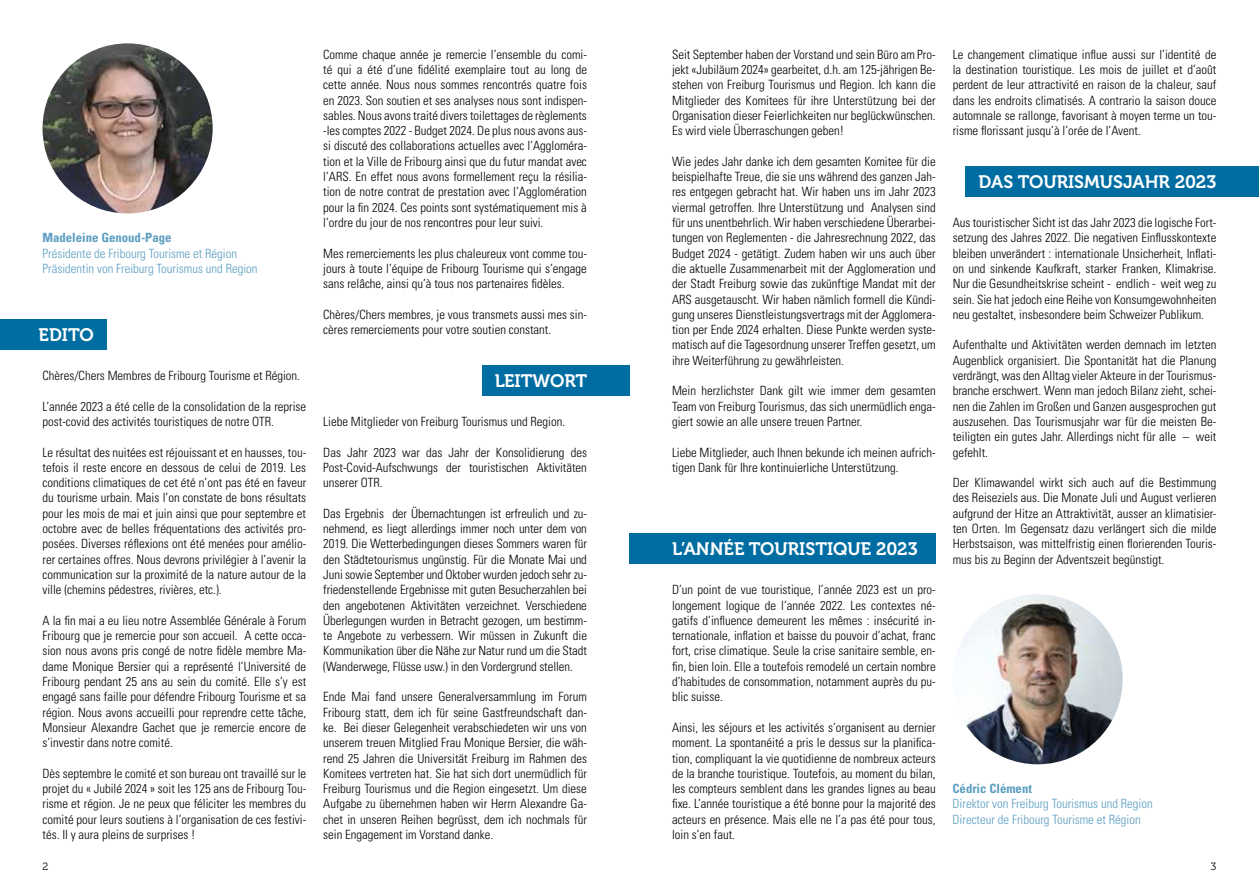
<style>
.page{position:relative;width:1259px;height:893px;background:#fff}
.page>*{position:absolute;margin:0;border:0;box-sizing:border-box;transform-origin:0 0}
.t1{font:18px "Museo 700";color:#fff}
.t2{font:300 condensed 12.75px/15.3px "Univers LT Std";color:#000;text-align:justify}
.t3{font:300 condensed 12.75px/15.3px "Univers LT Std";color:#5b9dc1}
.t4{font:700 condensed 12.75px "Univers LT Std";color:#5b9dc1}
.t5{font:10.5px "Museo 300";color:#000}
</style>
<div class="page">
<img style="left:43px;top:43px;width:170px;height:170px;border-radius:85px">
<div style="left:0;top:319px;width:107px;height:30px;background:#006da2"></div>
<div style="left:629px;top:533px;width:306px;height:30px;background:#006da2"></div>
<div style="left:482px;top:365px;width:147px;height:30px;background:#006da2"></div>
<div style="left:966px;top:166px;width:293px;height:30px;background:#006da2"></div>
<img style="left:952px;top:594px;width:170px;height:170px;border-radius:85px">
<p class="t4" style="left:43px;top:230px;width:130px">Madeleine Genoud-Page</p>
<p class="t3" style="left:43px;top:245px;width:216px">Présidente de Fribourg Tourisme et Région<br>Präsidentin von Freiburg Tourismus und Region</p>
<h1 class="t1" style="left:39px;top:325px;width:57px">EDITO</h1>
<p class="t2" style="left:43px;top:368px;width:259px">Chères/Chers Membres de Fribourg Tourisme et Région.</p>
<p class="t2" style="left:43px;top:398px;width:265px">L’année 2023 a été celle de la consolidation de la reprise post-covid des activités touristiques de notre OTR.</p>
<p class="t2" style="left:43px;top:444px;width:265px">Le résultat des nuitées est réjouissant et en hausses, tou&shy;tefois il reste encore en dessous de celui de 2019. Les conditions climatiques de cet été n’ont pas été en faveur du tourisme urbain. Mais l’on constate de bons résultats pour les mois de mai et juin ainsi que pour septembre et octobre avec de belles fréquentations des activités pro&shy;posées. Diverses réflexions ont été menées pour amélio&shy;rer certaines offres. Nous devrons privilégier à l’avenir la communication sur la proximité de la nature autour de la ville (chemins pédestres, rivières, etc.).</p>
<p class="t2" style="left:43px;top:613px;width:265px">A la fin mai a eu lieu notre Assemblée Générale à Forum Fribourg que je remercie pour son accueil. A cette occa&shy;sion nous avons pris congé de notre fidèle membre Ma&shy;dame Monique Bersier qui a représenté l’Université de Fribourg pendant 25 ans au sein du comité. Elle s’y est engagé sans faille pour défendre Fribourg Tourisme et sa région. Nous avons accueilli pour reprendre cette tâche, Monsieur Alexandre Gachet que je remercie encore de s’investir dans notre comité.</p>
<p class="t2" style="left:43px;top:766px;width:265px">Dès septembre le comité et son bureau ont travaillé sur le projet du « Jubilé 2024 » soit les 125 ans de Fribourg Tou&shy;risme et région. Je ne peux que féliciter les membres du comité pour leurs soutiens à l’organisation de ces festivi&shy;tés. Il y aura pleins de surprises !</p>
<p class="t2" style="left:323px;top:47px;width:265px">Comme chaque année je remercie l’ensemble du comi&shy;té qui a été d’une fidélité exemplaire tout au long de cette année. Nous nous sommes rencontrés quatre fois en 2023. Son soutien et ses analyses nous sont indispen&shy;sables. Nous avons traité divers toilettages de règlements -les comptes 2022 - Budget 2024. De plus nous avons aus&shy;si discuté des collaborations actuelles avec l’Aggloméra&shy;tion et la Ville de Fribourg ainsi que du futur mandat avec l’ARS. En effet nous avons formellement reçu la résilia&shy;tion de notre contrat de prestation avec l’Agglomération pour la fin 2024. Ces points sont systématiquement mis à l’ordre du jour de nos rencontres pour leur suivi.</p>
<p class="t2" style="left:323px;top:245px;width:265px">Mes remerciements les plus chaleureux vont comme tou&shy;jours à toute l’équipe de Fribourg Tourisme qui s’engage sans relâche, ainsi qu’à tous nos partenaires fidèles.</p>
<p class="t2" style="left:323px;top:307px;width:265px">Chères/Chers membres, je vous transmets aussi mes sin&shy;cères remerciements pour votre soutien constant.</p>
<h1 class="t1" style="left:495px;top:371px;width:94px">LEITWORT</h1>
<p class="t2" style="left:323px;top:414px;width:243px">Liebe Mitglieder von Freiburg Tourismus und Region.</p>
<p class="t2" style="left:323px;top:444px;width:265px">Das Jahr 2023 war das Jahr der Konsolidierung des Post-Covid-Aufschwungs der touristischen Aktivitäten unserer OTR.</p>
<p class="t2" style="left:323px;top:506px;width:265px">Das Ergebnis der Übernachtungen ist erfreulich und zu&shy;nehmend, es liegt allerdings immer noch unter dem von 2019. Die Wetterbedingungen dieses Sommers waren für den Städtetourismus ungünstig. Für die Monate Mai und Juni sowie September und Oktober wurden jedoch sehr zu&shy;friedenstellende Ergebnisse mit guten Besucherzahlen bei den angebotenen Aktivitäten verzeichnet. Verschiedene Überlegungen wurden in Betracht gezogen, um bestimm&shy;te Angebote zu verbessern. Wir müssen in Zukunft die Kommunikation über die Nähe zur Natur rund um die Stadt (Wanderwege, Flüsse usw.) in den Vordergrund stellen.</p>
<p class="t2" style="left:323px;top:689px;width:265px">Ende Mai fand unsere Generalversammlung im Forum Fribourg statt, dem ich für seine Gastfreundschaft dan&shy;ke. Bei dieser Gelegenheit verabschiedeten wir uns von unserem treuen Mitglied Frau Monique Bersier, die wäh&shy;rend 25 Jahren die Universität Freiburg im Rahmen des Komitees vertreten hat. Sie hat sich dort unermüdlich für Freiburg Tourismus und die Region eingesetzt. Um diese Aufgabe zu übernehmen haben wir Herrn Alexandre Ga&shy;chet in unseren Reihen begrüsst, dem ich nochmals für sein Engagement im Vorstand danke.</p>
<p class="t2" style="left:672px;top:47px;width:265px">Seit September haben der Vorstand und sein Büro am Pro&shy;jekt «Jubiläum 2024» gearbeitet, d.h. am 125-jährigen Be&shy;stehen von Freiburg Tourismus und Region. Ich kann die Mitglieder des Komitees für ihre Unterstützung bei der Organisation dieser Feierlichkeiten nur beglückwünschen.<br>Es wird viele Überraschungen geben!</p>
<p class="t2" style="left:672px;top:154px;width:265px">Wie jedes Jahr danke ich dem gesamten Komitee für die beispielhafte Treue, die sie uns während des ganzen Jah&shy;res entgegen gebracht hat. Wir haben uns im Jahr 2023 viermal getroffen. Ihre Unterstützung und Analysen sind für uns unentbehrlich. Wir haben verschiedene Überarbei&shy;tungen von Reglementen - die Jahresrechnung 2022, das Budget 2024 - getätigt. Zudem haben wir uns auch über die aktuelle Zusammenarbeit mit der Agglomeration und der Stadt Freiburg sowie das zukünftige Mandat mit der ARS ausgetauscht. Wir haben nämlich formell die Kündi&shy;gung unseres Dienstleistungsvertrags mit der Agglomera&shy;tion per Ende 2024 erhalten. Diese Punkte werden syste&shy;matisch auf die Tagesordnung unserer Treffen gesetzt, um ihre Weiterführung zu gewährleisten.</p>
<p class="t2" style="left:672px;top:383px;width:265px">Mein herzlichster Dank gilt wie immer dem gesamten Team von Freiburg Tourismus, das sich unermüdlich enga&shy;giert sowie an alle unsere treuen Partner.</p>
<p class="t2" style="left:672px;top:444px;width:265px">Liebe Mitglieder, auch Ihnen bekunde ich meinen aufrich&shy;tigen Dank für Ihre kontinuierliche Unterstützung.</p>
<h1 class="t1" style="left:672px;top:539px;width:247px">L’ANNÉE TOURISTIQUE 2023</h1>
<p class="t2" style="left:672px;top:582px;width:265px">D’un point de vue touristique, l’année 2023 est un pro&shy;longement logique de l’année 2022. Les contextes né&shy;gatifs d’influence demeurent les mêmes : insécurité in&shy;ternationale, inflation et baisse du pouvoir d’achat, franc fort, crise climatique. Seule la crise sanitaire semble, en&shy;fin, bien loin. Elle a toutefois remodelé un certain nombre d’habitudes de consommation, notamment auprès du pu&shy;blic suisse.</p>
<p class="t2" style="left:672px;top:720px;width:265px">Ainsi, les séjours et les activités s’organisent au dernier moment. La spontanéité a pris le dessus sur la planifica&shy;tion, compliquant la vie quotidienne de nombreux acteurs de la branche touristique. Toutefois, au moment du bilan, les compteurs semblent dans les grandes lignes au beau fixe. L’année touristique a été bonne pour la majorité des acteurs en présence. Mais elle ne l’a pas été pour tous, loin s’en faut.</p>
<p class="t2" style="left:952px;top:47px;width:265px">Le changement climatique influe aussi sur l’identité de la destination touristique. Les mois de juillet et d’août perdent de leur attractivité en raison de la chaleur, sauf dans les endroits climatisés. A contrario la saison douce automnale se rallonge, favorisant à moyen terme un tou&shy;risme florissant jusqu’à l’orée de l’Avent.</p>
<h1 class="t1" style="left:978px;top:172px;width:239px">DAS TOURISMUSJAHR 2023</h1>
<p class="t2" style="left:952px;top:215px;width:265px">Aus touristischer Sicht ist das Jahr 2023 die logische Fort&shy;setzung des Jahres 2022. Die negativen Einflusskontexte bleiben unverändert : internationale Unsicherheit, Inflati&shy;on und sinkende Kaufkraft, starker Franken, Klimakrise.<br>Nur die Gesundheitskrise scheint - endlich - weit weg zu sein. Sie hat jedoch eine Reihe von Konsumgewohnheiten neu gestaltet, insbesondere beim Schweizer Publikum.</p>
<p class="t2" style="left:952px;top:337px;width:265px">Aufenthalte und Aktivitäten werden demnach im letzten Augenblick organisiert. Die Spontanität hat die Planung verdrängt, was den Alltag vieler Akteure in der Tourismus&shy;branche erschwert. Wenn man jedoch Bilanz zieht, schei&shy;nen die Zahlen im Großen und Ganzen ausgesprochen gut auszusehen. Das Tourismusjahr war für die meisten Be&shy;teiligten ein gutes Jahr. Allerdings nicht für alle – weit gefehlt.</p>
<p class="t2" style="left:952px;top:475px;width:265px">Der Klimawandel wirkt sich auch auf die Bestimmung des Reiseziels aus. Die Monate Juli und August verlieren aufgrund der Hitze an Attraktivität, ausser an klimatisier&shy;ten Orten. Im Gegensatz dazu verlängert sich die milde Herbstsaison, was mittelfristig einen florierenden Touris&shy;mus bis zu Beginn der Adventszeit begünstigt.</p>
<p class="t4" style="left:952px;top:781px;width:81px">Cédric Clément</p>
<p class="t3" style="left:952px;top:796px;width:202px">Direktor von Freiburg Tourismus und Region<br>Directeur de Fribourg Tourisme et Région</p>
<p class="t5" style="left:43px;top:861px;width:7px">2</p>
<p class="t5" style="left:1211px;top:861px;width:7px">3</p>
</div>
